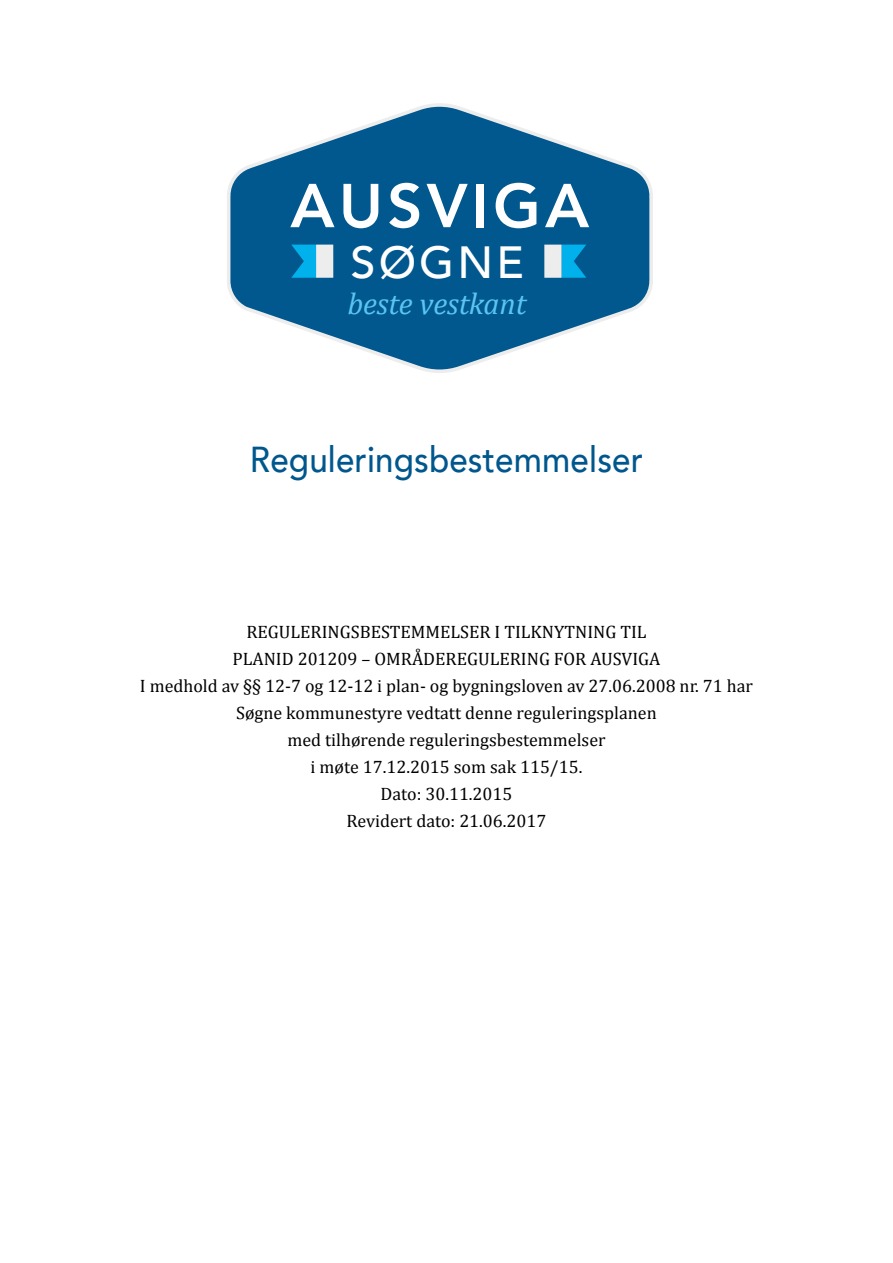
<style>
.page{position:relative;width:893px;height:1263px;background:#fff}
.page>*{position:absolute;margin:0;border:0;box-sizing:border-box;transform-origin:0 0}
.t1{font:800 61.2px "Avenir";letter-spacing:.07em;color:#fff}
.t2{font:500 45px "Avenir";letter-spacing:.07em;color:#fff}
.t3{font:500 36px "Avenir";letter-spacing:.005em;color:#00578d;scale:.92 1}
.t4{font:italic 30.45px "Cambria";letter-spacing:-.005em;color:#5bc5f2}
.t5{font:18px/27px "Cambria";color:#000;text-align:center}
</style>
<div class="page">
<svg style="left:227px;top:103px;width:426px;height:270px"></svg>
<svg style="left:562px;top:245px;width:24px;height:33px"></svg>
<div style="left:544px;top:245px;width:18px;height:33px;background:#ededed"></div>
<svg style="left:291px;top:245px;width:25px;height:33px"></svg>
<div style="left:316px;top:245px;width:17px;height:33px;background:#ededed"></div>
<h1 class="t1" style="left:290px;top:158px;width:300px">AUSVIGA</h1>
<h2 class="t2" style="left:350px;top:223px;width:175px">SØGNE</h2>
<h3 class="t4" style="left:347px;top:282px;width:180px">beste vestkant</h3>
<h3 class="t3" style="left:250px;top:428px;width:429px">Reguleringsbestemmelser</h3>
<p class="t5" style="left:140px;top:619px;width:615px">REGULERINGSBESTEMMELSER I TILKNYTNING TIL<br>PLANID 201209 – OMRÅDEREGULERING FOR AUSVIGA<br>I medhold av §§ 12-7 og 12-12 i plan- og bygningsloven av 27.06.2008 nr. 71 har Søgne kommunestyre vedtatt denne reguleringsplanen<br>med tilhørende reguleringsbestemmelser<br>i møte 17.12.2015 som sak 115/15.<br>Dato: 30.11.2015<br>Revidert dato: 21.06.2017</p>
</div>
